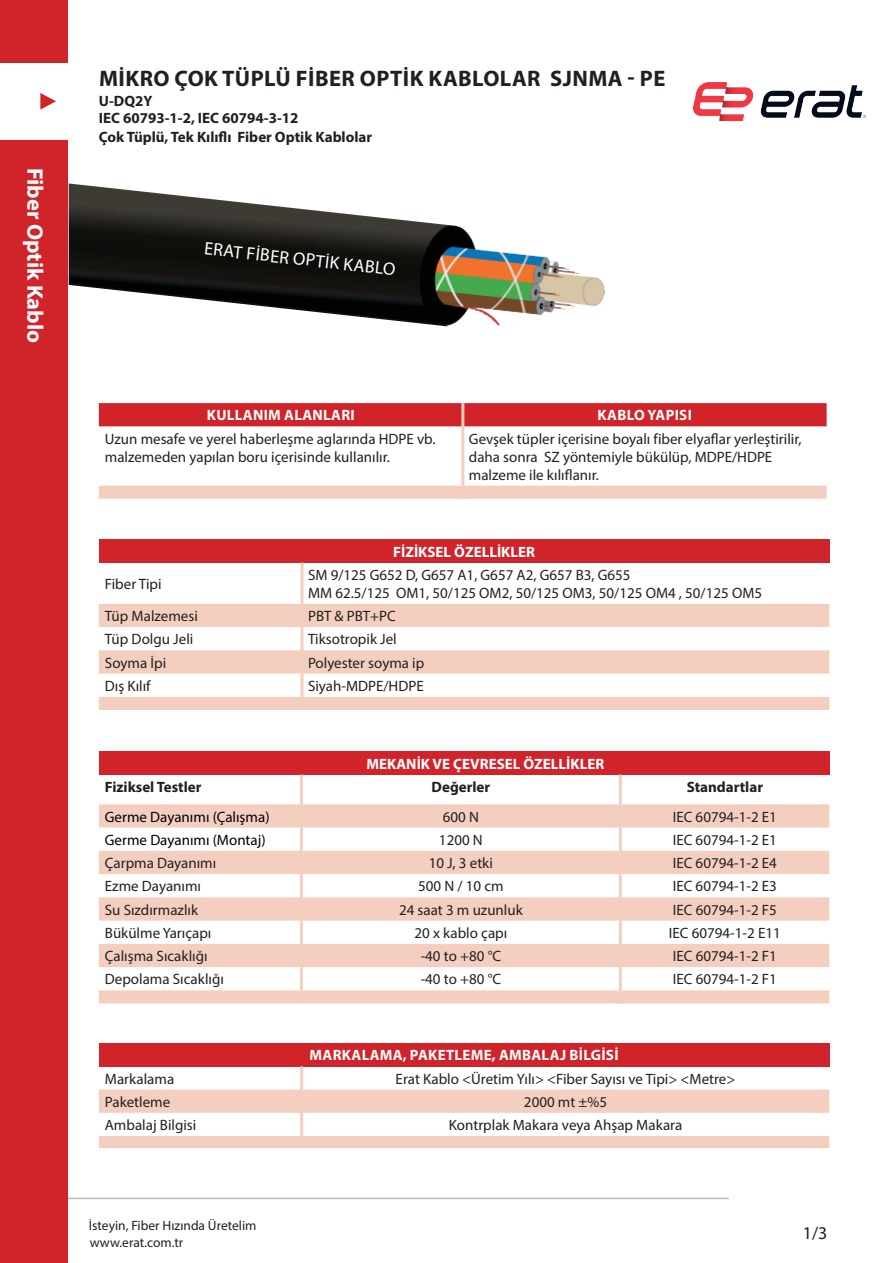
<style>
.page{position:relative;width:893px;height:1263px;background:#fff}
.page>*{position:absolute;margin:0;border:0;box-sizing:border-box;transform-origin:0 0}
.t1{font:700 22.5px "Myriad Pro";letter-spacing:.02em;color:#231f20}
.t2{font:700 22.5px "Myriad Pro";color:#fff}
.t3{font:18px "Myriad Pro";color:#fff}
.t4{font:18px "Myriad Pro";color:#231f20}
.t5{font:15px/18px "Myriad Pro";color:#231f20}
.t6{font:700 15px/17.2px "Myriad Pro";color:#231f20}
.t7{font:700 15px "Myriad Pro";letter-spacing:.02em;color:#fff}
.t8{font:700 15px "Myriad Pro";color:#fff}
.t9{font:15px "Myriad Pro";color:#000001}
.t10{font:13.5px "Myriad Pro";color:#231f20}
</style>
<div class="page">
<hr style="left:1px;top:1198px;width:728px;height:1px;background:#000">
<div style="left:1px;top:140px;width:67px;height:1123px;background:#d1232a"></div>
<svg style="left:40px;top:93px;width:16px;height:17px"></svg>
<div style="left:1px;top:0;width:67px;height:63px;background:#d1232a"></div>
<img style="left:694px;top:82px;width:172px;height:38px">
<div style="left:99px;top:403px;width:728px;height:23px;background:#d1232a"></div>
<hr style="left:461px;top:403px;width:3px;height:23px;background:#f4cfc0">
<hr style="left:461px;top:426px;width:3px;height:60px;background:#f4cfc0">
<svg style="left:99px;top:486px;width:728px;height:13px;background:#f4cfc1"></svg>
<div style="left:99px;top:1043px;width:730px;height:23px;background:#d1232a"></div>
<hr style="left:300px;top:1066px;width:3px;height:23px;background:#f4cfc0">
<svg style="left:99px;top:1089px;width:730px;height:59px"></svg>
<div style="left:99px;top:539px;width:730px;height:24px;background:#d1232a"></div>
<svg style="left:99px;top:604px;width:730px;height:106px;fill:#f4cfc0"></svg>
<hr style="left:300px;top:563px;width:3px;height:41px;background:#f4cfc0">
<hr style="left:300px;top:604px;width:3px;height:23px;background:#f4cfc0">
<hr style="left:300px;top:627px;width:3px;height:23px;background:#f4cfc0">
<hr style="left:300px;top:650px;width:3px;height:24px;background:#f4cfc0">
<hr style="left:300px;top:674px;width:3px;height:23px;background:#f4cfc0">
<svg style="left:300px;top:697px;width:3px;height:13px"></svg>
<div style="left:99px;top:751px;width:730px;height:24px;background:#d1232a"></div>
<svg style="left:99px;top:804px;width:730px;height:199px;fill:#f4cfc0"></svg>
<hr style="left:300px;top:775px;width:3px;height:29px;background:#f4cfc0">
<hr style="left:619px;top:775px;width:3px;height:29px;background:#f4cfc0">
<hr style="left:300px;top:804px;width:3px;height:24px;background:#f4cfc0">
<hr style="left:619px;top:804px;width:3px;height:24px;background:#f4cfc0">
<hr style="left:300px;top:828px;width:3px;height:23px;background:#f4cfc0">
<hr style="left:619px;top:828px;width:3px;height:23px;background:#f4cfc0">
<hr style="left:300px;top:851px;width:3px;height:23px;background:#f4cfc0">
<hr style="left:619px;top:851px;width:3px;height:23px;background:#f4cfc0">
<hr style="left:300px;top:874px;width:3px;height:23px;background:#f4cfc0">
<hr style="left:619px;top:874px;width:3px;height:23px;background:#f4cfc0">
<hr style="left:300px;top:897px;width:3px;height:24px;background:#f4cfc0">
<hr style="left:619px;top:897px;width:3px;height:24px;background:#f4cfc0">
<hr style="left:300px;top:921px;width:3px;height:23px;background:#f4cfc0">
<hr style="left:619px;top:921px;width:3px;height:23px;background:#f4cfc0">
<hr style="left:300px;top:944px;width:3px;height:23px;background:#f4cfc0">
<hr style="left:619px;top:944px;width:3px;height:23px;background:#f4cfc0">
<hr style="left:300px;top:967px;width:3px;height:23px;background:#f4cfc0">
<hr style="left:619px;top:967px;width:3px;height:23px;background:#f4cfc0">
<svg style="left:300px;top:990px;width:3px;height:13px"></svg>
<svg style="left:619px;top:990px;width:3px;height:13px"></svg>
<img style="left:69px;top:183px;width:536px;height:144px">
<h1 class="t2" style="left:50px;top:168px;width:177px;rotate:90deg">Fiber Optik Kablo</h1>
<h1 class="t1" style="left:99px;top:64px;width:568px">MIKRO ÇOK TÜPLÜ FIBER OPTIK KABLOLAR SJNMA - PE</h1>
<p class="t6" style="left:99px;top:128px;width:275px">Çok Tüplü, Tek Kılıflı Fiber Optik Kablolar</p>
<p class="t6" style="left:99px;top:92px;width:201px">U-DQ2Y<br>IEC 60793-1-2, IEC 60794-3-12</p>
<p class="t3" style="left:205px;top:238px;width:194px;rotate:6deg">ERAT FİBER OPTİK KABLO</p>
<p class="t7" style="left:207px;top:405px;width:150px">KULLANIM ALANLARI</p>
<p class="t7" style="left:597px;top:405px;width:96px">KABLO YAPISI</p>
<p class="t5" style="left:105px;top:429px;width:332px">Uzun mesafe ve yerel haberleşme aglarında HDPE vb. malzemeden yapılan boru içerisinde kullanılır.</p>
<p class="t5" style="left:469px;top:429px;width:334px">Gevşek tüpler içerisine boyalı fiber elyaflar yerleştirilir, daha sonra SZ yöntemiyle bükülüp, MDPE/HDPE malzeme ile kılıflanır.</p>
<p class="t8" style="left:393px;top:542px;width:143px">FİZİKSEL ÖZELLİKLER</p>
<p class="t5" style="left:105px;top:574px;width:58px">Fiber Tipi</p>
<p class="t5" style="left:308px;top:565px;width:456px">SM 9/125 G652 D, G657 A1, G657 A2, G657 B3, G655<br>MM 62.5/125 OM1, 50/125 OM2, 50/125 OM3, 50/125 OM4 , 50/125 OM5</p>
<p class="t5" style="left:105px;top:607px;width:94px">Tüp Malzemesi</p>
<p class="t5" style="left:308px;top:607px;width:89px">PBT &amp; PBT+PC</p>
<p class="t5" style="left:105px;top:630px;width:90px">Tüp Dolgu Jeli</p>
<p class="t5" style="left:308px;top:630px;width:90px">Tiksotropik Jel</p>
<p class="t5" style="left:105px;top:653px;width:63px">Soyma İpi</p>
<p class="t5" style="left:308px;top:653px;width:118px">Polyester soyma ip</p>
<p class="t5" style="left:105px;top:676px;width:47px">Dış Kılıf</p>
<p class="t5" style="left:308px;top:676px;width:117px">Siyah-MDPE/HDPE</p>
<p class="t8" style="left:366px;top:754px;width:239px">MEKANİK VE ÇEVRESEL ÖZELLİKLER</p>
<p class="t6" style="left:105px;top:778px;width:98px">Fiziksel Testler</p>
<p class="t6" style="left:432px;top:778px;width:60px">Değerler</p>
<p class="t6" style="left:687px;top:778px;width:78px">Standartlar</p>
<p class="t9" style="left:105px;top:807px;width:166px">Germe Dayanımı (Çalışma)</p>
<p class="t5" style="left:443px;top:807px;width:38px">600 N</p>
<p class="t5" style="left:673px;top:807px;width:106px">IEC 60794-1-2 E1</p>
<p class="t9" style="left:105px;top:830px;width:162px">Germe Dayanımı (Montaj)</p>
<p class="t5" style="left:439px;top:830px;width:45px">1200 N</p>
<p class="t5" style="left:673px;top:830px;width:106px">IEC 60794-1-2 E1</p>
<p class="t5" style="left:105px;top:854px;width:113px">Çarpma Dayanımı</p>
<p class="t5" style="left:429px;top:854px;width:66px">10 J, 3 etki</p>
<p class="t5" style="left:673px;top:854px;width:106px">IEC 60794-1-2 E4</p>
<p class="t5" style="left:105px;top:877px;width:98px">Ezme Dayanımı</p>
<p class="t5" style="left:418px;top:877px;width:87px">500 N / 10 cm</p>
<p class="t5" style="left:673px;top:877px;width:106px">IEC 60794-1-2 E3</p>
<p class="t5" style="left:105px;top:900px;width:95px">Su Sızdırmazlık</p>
<p class="t5" style="left:399px;top:900px;width:125px">24 saat 3 m uzunluk</p>
<p class="t5" style="left:673px;top:900px;width:106px">IEC 60794-1-2 F5</p>
<p class="t5" style="left:105px;top:923px;width:108px">Bükülme Yarıçapı</p>
<p class="t5" style="left:415px;top:923px;width:94px">20 x kablo çapı</p>
<p class="t5" style="left:669px;top:923px;width:113px">IEC 60794-1-2 E11</p>
<p class="t5" style="left:105px;top:947px;width:104px">Çalışma Sıcaklığı</p>
<p class="t5" style="left:421px;top:947px;width:82px">-40 to +80 °C</p>
<p class="t5" style="left:673px;top:947px;width:106px">IEC 60794-1-2 F1</p>
<p class="t5" style="left:105px;top:970px;width:121px">Depolama Sıcaklığı</p>
<p class="t5" style="left:421px;top:970px;width:82px">-40 to +80 °C</p>
<p class="t5" style="left:673px;top:970px;width:106px">IEC 60794-1-2 F1</p>
<p class="t7" style="left:310px;top:1045px;width:310px">MARKALAMA, PAKETLEME, AMBALAJ BILGISI</p>
<p class="t5" style="left:105px;top:1069px;width:71px">Markalama</p>
<p class="t5" style="left:396px;top:1069px;width:341px">Erat Kablo &lt;Üretim Yılı&gt; &lt;Fiber Sayısı ve Tipi&gt; &lt;Metre&gt;</p>
<p class="t5" style="left:105px;top:1092px;width:67px">Paketleme</p>
<p class="t5" style="left:524px;top:1092px;width:85px">2000 mt ±%5</p>
<p class="t5" style="left:105px;top:1116px;width:93px">Ambalaj Bilgisi</p>
<p class="t5" style="left:449px;top:1116px;width:235px">Kontrplak Makara veya Ahşap Makara</p>
<p class="t10" style="left:89px;top:1217px;width:169px">İsteyin, Fiber Hızında Üretelim</p>
<p class="t10" style="left:90px;top:1234px;width:95px">www.erat.com.tr</p>
<p class="t4" style="left:803px;top:1222px;width:26px">1/3</p>
</div>
